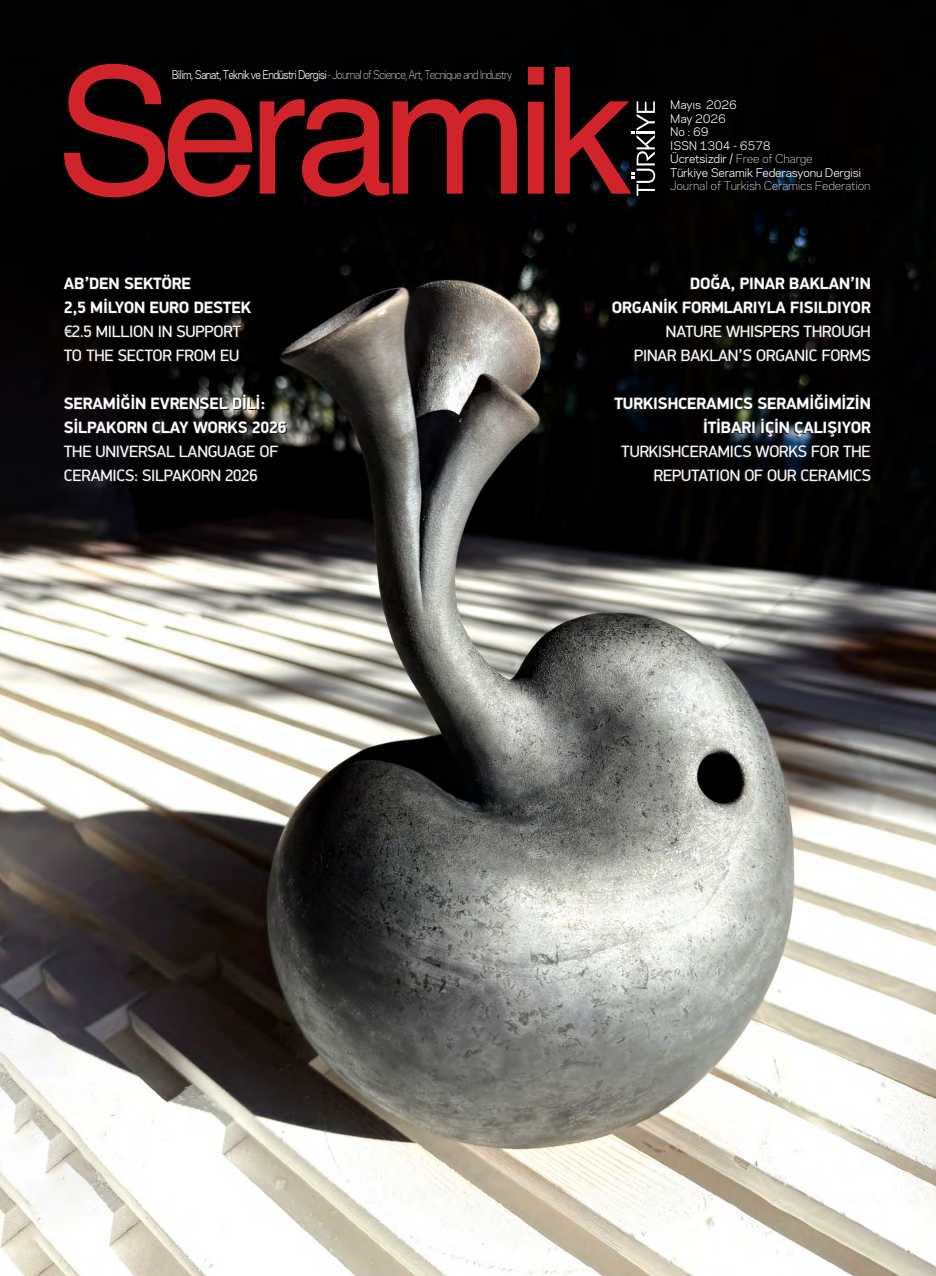
<style>
.page{position:relative;width:936px;height:1276px;background:#fff}
.page>*{position:absolute;margin:0;border:0;box-sizing:border-box;transform-origin:0 0}
.t1{font:16.5px/24px "PF Din Display Pro";letter-spacing:-.01em;color:#fff;text-align:right}
.t2{font:700 16.5px/24px "PF Din Display Pro";letter-spacing:-.01em;color:#fff;text-align:right}
.t3{font:11.25px/13.5px "Galaxie Polaris";letter-spacing:-.02em;color:#fff}
.t4{font:300 11.25px "Galaxie Polaris";letter-spacing:-.07em;color:#fff;scale:.87 1}
.t5{font:300 11.25px "Galaxie Polaris";letter-spacing:-.02em;color:#fff}
.s1{font-weight:400}
.s2{font-weight:300}
</style>
<div class="page">
<img style="left:0;top:0;width:935px;height:1276px">
<svg style="left:64px;top:64px;width:188px;height:133px;background:#500e10"></svg>
<svg style="left:260px;top:99px;width:257px;height:98px;background:#5f1013"></svg>
<svg style="left:528px;top:67px;width:15px;height:127px;background:#b41e24"></svg>
<svg style="left:555px;top:67px;width:100px;height:129px;background:#491619"></svg>
<p class="t4" style="left:172px;top:66px;width:393px"><span class="s1">Bilim, Sanat, Teknik ve Endüstri Dergisi </span><sup>.</sup> Journal of Science, Art, Tecnique and Industry</p>
<p class="t2" style="left:64px;top:272px;width:189px;text-align:left">AB’DEN SEKTÖRE<br>2,5 MİLYON EURO DESTEK</p>
<p class="t1" style="left:64px;top:319px;width:179px;text-align:left">€2.5 MILLION IN SUPPORT<br>TO THE SECTOR FROM EU</p>
<p class="t2" style="left:64px;top:392px;width:224px;text-align:left">SERAMİĞİN EVRENSEL DİLİ:<br>SİLPAKORN CLAY WORKS 2026</p>
<p class="t1" style="left:64px;top:440px;width:216px;text-align:left">THE UNIVERSAL LANGUAGE OF<br>CERAMICS: SILPAKORN 2026</p>
<p class="t3" style="left:670px;top:98px;width:193px">Mayıs 2026<br>May 2026<br>No : 69<br>ISSN 1304 - 6578<br>Ücretsizdir / <span class="s2">Free of Charge<br></span>Türkiye Seramik Federasyonu Dergisi</p>
<p class="t5" style="left:670px;top:178px;width:202px">Journal of Turkish Ceramics Federation</p>
<p class="t2" style="left:611px;top:272px;width:260px">DOĞA, PINAR BAKLAN’IN<br>ORGANİK FORMLARIYLA FISILDIYOR</p>
<p class="t1" style="left:634px;top:319px;width:238px">NATURE WHISPERS THROUGH<br>PINAR BAKLAN’S ORGANIC FORMS</p>
<p class="t2" style="left:614px;top:392px;width:258px">TURKISHCERAMICS SERAMİĞİMİZİN<br>İTİBARI İÇİN ÇALIŞIYOR</p>
<p class="t1" style="left:621px;top:439px;width:251px">TURKISHCERAMICS WORKS FOR THE<br>REPUTATION OF OUR CERAMICS</p>
</div>
